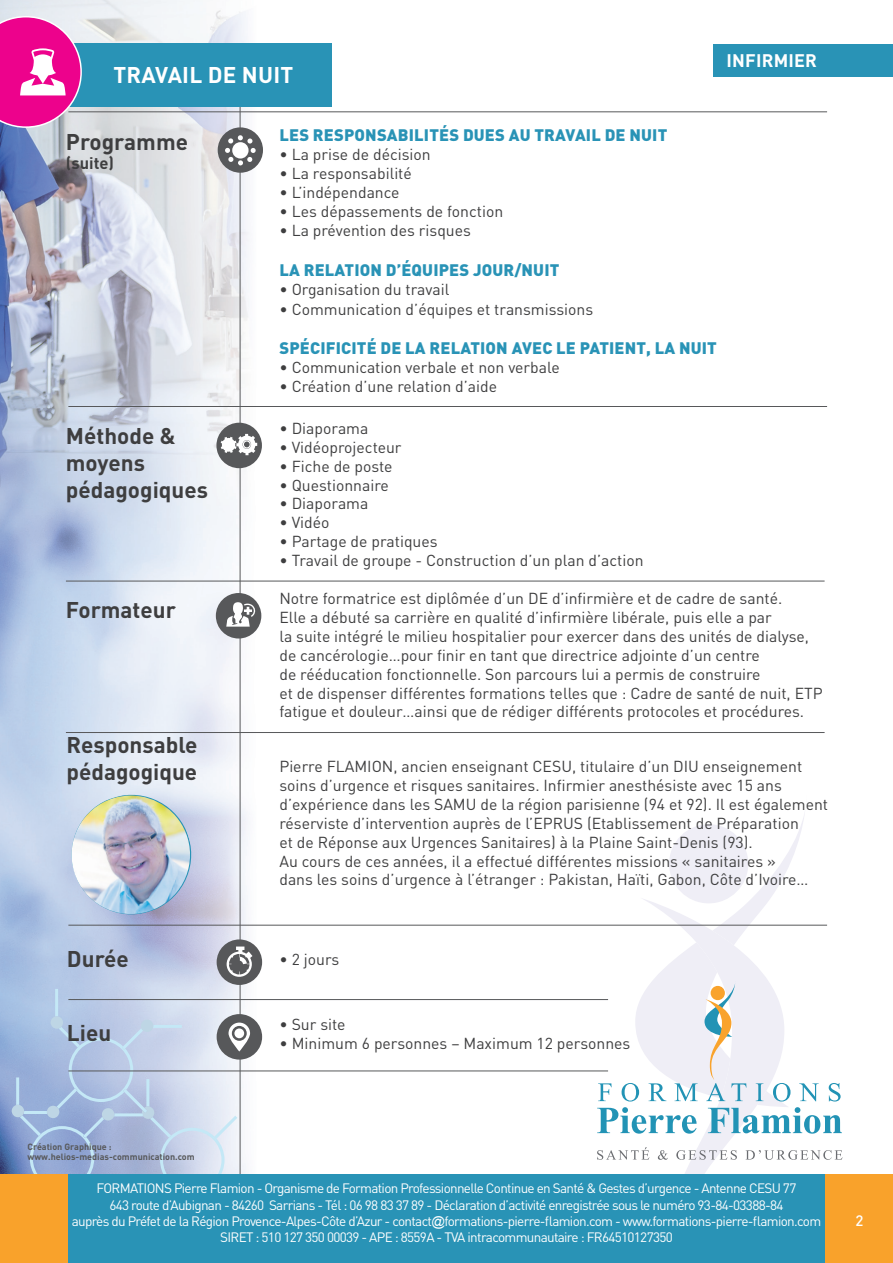
<style>
.page{position:relative;width:893px;height:1263px;background:#fff}
.page>*{position:absolute;margin:0;border:0;box-sizing:border-box;transform-origin:0 0}
.t1{font:700 22.5px/27px "DIN Pro";color:#3e3e3f}
.t2{font:700 22.5px "DIN Pro";letter-spacing:.01em;color:#fff}
.t3{font:700 18px "DIN Pro";letter-spacing:.01em;color:#fff}
.t4{font:900 16.5px "DIN Pro";letter-spacing:.01em;color:#2993b6}
.t5{font:700 16.5px "DIN Pro";color:#3e3e3f}
.t6{font:15.75px/18.9px "DIN Pro";color:#3e3e3f}
.t7{font:500 15px "DIN Pro";color:#fff}
.t8{font:13.5px/16.2px "DIN Pro";letter-spacing:-.05em;color:#fff;text-align:center}
.t9{font:700 9px/10.8px "DIN Pro";color:#57585a}
.s1{font-family:"Arial"}
</style>
<div class="page">
<img style="left:0;top:0;width:299px;height:1071px">
<svg style="left:635px;top:817px;width:172px;height:290px"></svg>
<svg style="left:640px;top:824px;width:144px;height:350px;fill:#efeef6"></svg>
<svg style="left:598px;top:1083px;width:14px;height:18px"></svg>
<svg style="left:622px;top:1083px;width:17px;height:18px"></svg>
<svg style="left:649px;top:1083px;width:17px;height:18px"></svg>
<svg style="left:674px;top:1083px;width:24px;height:18px"></svg>
<svg style="left:756px;top:1083px;width:7px;height:18px"></svg>
<svg style="left:773px;top:1083px;width:17px;height:18px"></svg>
<svg style="left:799px;top:1083px;width:20px;height:18px"></svg>
<svg style="left:829px;top:1083px;width:12px;height:18px"></svg>
<svg style="left:597px;top:1107px;width:100px;height:27px"></svg>
<svg style="left:708px;top:1107px;width:134px;height:27px"></svg>
<svg style="left:597px;top:1147px;width:52px;height:13px"></svg>
<svg style="left:658px;top:1150px;width:10px;height:10px"></svg>
<svg style="left:676px;top:1150px;width:61px;height:10px"></svg>
<svg style="left:745px;top:1150px;width:97px;height:10px"></svg>
<svg style="left:704px;top:981px;width:42px;height:120px;background:#dddeda"></svg>
<hr style="left:240px;top:100px;width:1px;height:1163px;background:#57585a">
<hr style="left:68px;top:112px;width:759px;height:1px;background:#57585a">
<hr style="left:68px;top:406px;width:759px;height:1px;background:#57585a">
<hr style="left:68px;top:925px;width:759px;height:1px;background:#57585a">
<hr style="left:68px;top:999px;width:540px;height:1px;background:#57585a">
<hr style="left:68px;top:1071px;width:540px;height:1px;background:#57585a">
<div style="left:217px;top:1014px;width:45px;height:45px;background:#57585a;border-radius:50%"></div>
<svg style="left:0;top:989px;width:250px;height:185px;background:#b5c5df"></svg>
<div style="left:217px;top:939px;width:45px;height:46px;background:#57585a;border-radius:50%"></div>
<svg style="left:227px;top:946px;width:25px;height:31px"></svg>
<div style="left:714px;top:44px;width:179px;height:32px;background:#2993b6"></div>
<div style="left:218px;top:127px;width:45px;height:46px;background:#57585a;border-radius:50%"></div>
<svg style="left:225px;top:135px;width:31px;height:30px"></svg>
<div style="left:216px;top:423px;width:46px;height:45px;background:#57585a;border-radius:50%"></div>
<svg style="left:221px;top:434px;width:36px;height:21px"></svg>
<hr style="left:66px;top:581px;width:759px;height:1px;background:#57585a">
<hr style="left:66px;top:732px;width:759px;height:1px;background:#57585a">
<div style="left:216px;top:593px;width:45px;height:45px;background:#57585a;border-radius:50%"></div>
<svg style="left:226px;top:602px;width:31px;height:25px"></svg>
<div style="left:0;top:1174px;width:893px;height:89px;background:#f9a22b"></div>
<div style="left:68px;top:1174px;width:757px;height:89px;background:#2993b6"></div>
<div style="left:58px;top:43px;width:273px;height:63px;background:#2993b6"></div>
<svg style="left:0;top:16px;width:82px;height:112px;background:#e848aa"></svg>
<svg style="left:65px;top:788px;width:133px;height:133px"></svg>
<img style="left:65px;top:795px;width:132px;height:126px">
<h1 class="t2" style="left:113px;top:60px;width:181px">TRAVAIL DE NUIT</h1>
<p class="t3" style="left:727px;top:48px;width:92px">INFIRMIER</p>
<h1 class="t1" style="left:66px;top:127px;width:124px">Programme</h1>
<p class="t5" style="left:66px;top:152px;width:50px">(suite)</p>
<h1 class="t1" style="left:66px;top:422px;width:144px">Méthode &amp; moyens pédagogiques</h1>
<p class="t4" style="left:279px;top:124px;width:389px">LES RESPONSABILITÉS DUES AU TRAVAIL DE NUIT</p>
<p class="t6" style="left:279px;top:144px;width:153px">• La prise de décision</p>
<p class="t6" style="left:279px;top:163px;width:134px">• La responsabilité</p>
<p class="t6" style="left:279px;top:182px;width:122px">• L’indépendance</p>
<p class="t6" style="left:279px;top:201px;width:225px">• Les dépassements de fonction</p>
<p class="t6" style="left:279px;top:221px;width:193px">• La prévention des risques</p>
<p class="t4" style="left:279px;top:259px;width:281px">LA RELATION D’ÉQUIPES JOUR/NUIT</p>
<p class="t6" style="left:279px;top:279px;width:171px">• Organisation du travail</p>
<p class="t6" style="left:279px;top:299px;width:315px">• Communication d’équipes et transmissions</p>
<p class="t4" style="left:279px;top:337px;width:439px">SPÉCIFICITÉ DE LA RELATION AVEC LE PATIENT, LA NUIT</p>
<p class="t6" style="left:279px;top:357px;width:282px">• Communication verbale et non verbale</p>
<p class="t6" style="left:279px;top:376px;width:219px">• Création d’une relation d’aide</p>
<p class="t6" style="left:279px;top:418px;width:90px">• Diaporama</p>
<p class="t6" style="left:279px;top:437px;width:124px">• Vidéoprojecteur</p>
<p class="t6" style="left:279px;top:456px;width:115px">• Fiche de poste</p>
<p class="t6" style="left:279px;top:475px;width:111px">• Questionnaire</p>
<p class="t6" style="left:279px;top:494px;width:90px">• Diaporama</p>
<p class="t6" style="left:279px;top:513px;width:52px">• Vidéo</p>
<p class="t6" style="left:279px;top:531px;width:160px">• Partage de pratiques</p>
<p class="t6" style="left:279px;top:550px;width:366px">• Travail de groupe - Construction d’un plan d’action</p>
<h1 class="t1" style="left:66px;top:595px;width:112px">Formateur</h1>
<h1 class="t1" style="left:67px;top:730px;width:132px">Responsable pédagogique</h1>
<p class="t6" style="left:279px;top:588px;width:545px">Notre formatrice est diplômée d’un DE d’infirmière et de cadre de santé.<br>Elle a débuté sa carrière en qualité d’infirmière libérale, puis elle a par<br>la suite intégré le milieu hospitalier pour exercer dans des unités de dialyse, de cancérologie…pour finir en tant que directrice adjointe d’un centre<br>de rééducation fonctionnelle. Son parcours lui a permis de construire<br>et de dispenser différentes formations telles que : Cadre de santé de nuit, ETP fatigue et douleur…ainsi que de rédiger différents protocoles et procédures.</p>
<p class="t6" style="left:279px;top:756px;width:550px">Pierre FLAMION, ancien enseignant CESU, titulaire d’un DIU enseignement soins d’urgence et risques sanitaires. Infirmier anesthésiste avec 15 ans d’expérience dans les SAMU de la région parisienne (94 et 92). Il est également réserviste d’intervention auprès de l’EPRUS (Etablissement de Préparation<br>et de Réponse aux Urgences Sanitaires) à la Plaine Saint-Denis (93).<br>Au cours de ces années, il a effectué différentes missions « sanitaires »<br>dans les soins d’urgence à l’étranger : Pakistan, Haïti, Gabon, Côte d’Ivoire…</p>
<h1 class="t1" style="left:67px;top:945px;width:63px">Durée</h1>
<p class="t6" style="left:279px;top:949px;width:61px">• 2 jours</p>
<h1 class="t1" style="left:67px;top:1018px;width:46px">Lieu</h1>
<p class="t6" style="left:279px;top:1014px;width:68px">• Sur site</p>
<p class="t6" style="left:279px;top:1033px;width:352px">• Minimum 6 personnes – Maximum 12 personnes</p>
<p class="t9" style="left:28px;top:1140px;width:169px">Création Graphique : www.helios-medias-communication.com</p>
<p class="t8" style="left:72px;top:1180px;width:751px">FORMATIONS Pierre Flamion - Organisme de Formation Professionnelle Continue en Santé &amp; Gestes d’urgence - Antenne CESU 77<br>643 route d’Aubignan - 84260 Sarrians - Tél : 06 98 83 37 89 - Déclaration d’activité enregistrée sous le numéro 93-84-03388-84<br>auprès du Préfet de la Région Provence-Alpes-Côte d’Azur - contact<span class="s1">@</span>formations-pierre-flamion.com - www.formations-pierre-flamion.com SIRET : 510 127 350 00039 - APE : 8559A - TVA intracommunautaire : FR64510127350</p>
<p class="t7" style="left:855px;top:1210px;width:9px">2</p>
</div>
